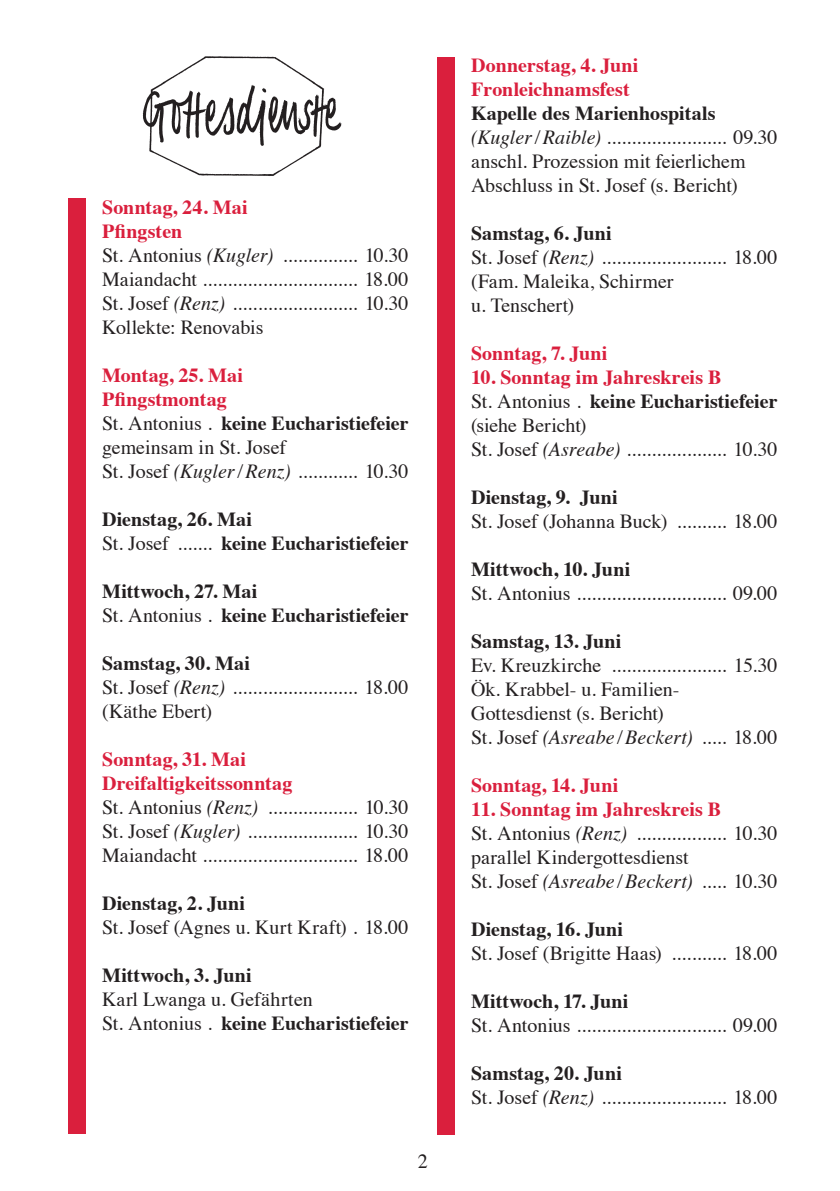
<style>
.page{position:relative;width:840px;height:1191px;background:#fff}
.page>*{position:absolute;margin:0;border:0;box-sizing:border-box;transform-origin:0 0}
.t1{font:20px/24px "Times";color:#231f20}
.t2{font:700 20px/24px "Times";color:#231f20}
.t3{font:700 20px/24px "Times";letter-spacing:.005em;color:#da1f3d}
.s1{font-weight:700;color:#da1f3d}
.s2{font-style:italic}
.s3{font-weight:700}
.s4{font-weight:400}
</style>
<div class="page">
<div style="left:68px;top:198px;width:17px;height:936px;background:#da1f3d"></div>
<div style="left:437px;top:57px;width:17px;height:1077px;background:#da1f3d"></div>
<img style="left:142px;top:56px;width:200px;height:120px">
<p class="t1" style="left:102px;top:193px;width:308px"><span class="s1">Sonntag, 24. Mai<br>Pfingsten<br></span>St. Antonius <span class="s2">(Kugler)</span> ............... 10.30<br>Maiandacht ............................... 18.00<br>St. Josef <span class="s2">(Renz)</span> ......................... 10.30<br>Kollekte: Renovabis</p>
<p class="t1" style="left:102px;top:361px;width:308px"><span class="s1">Montag, 25. Mai<br>Pfingstmontag<br></span>St. Antonius . <span class="s3">keine Eucharistiefeier </span>gemeinsam in St. Josef<br>St. Josef <span class="s2">(Kugler/Renz)</span> ............ 10.30</p>
<p class="t2" style="left:102px;top:505px;width:308px">Dienstag, 26. Mai<br><span class="s4">St. Josef .......</span> keine Eucharistiefeier</p>
<p class="t2" style="left:102px;top:577px;width:308px">Mittwoch, 27. Mai<br><span class="s4">St. Antonius .</span> keine Eucharistiefeier</p>
<p class="t1" style="left:102px;top:649px;width:308px"><span class="s3">Samstag, 30. Mai<br></span>St. Josef <span class="s2">(Renz)</span> ......................... 18.00 (Käthe Ebert)</p>
<p class="t1" style="left:102px;top:745px;width:308px"><span class="s1">Sonntag, 31. Mai Dreifaltigkeitssonntag<br></span>St. Antonius <span class="s2">(Renz)</span> .................. 10.30<br>St. Josef <span class="s2">(Kugler)</span> ...................... 10.30<br>Maiandacht ............................... 18.00</p>
<p class="t2" style="left:102px;top:889px;width:144px">Dienstag, 2. Juni</p>
<p class="t1" style="left:102px;top:913px;width:308px">St. Josef (Agnes u. Kurt Kraft) . 18.00</p>
<p class="t2" style="left:102px;top:961px;width:151px">Mittwoch, 3. Juni</p>
<p class="t1" style="left:102px;top:985px;width:308px">Karl Lwanga u. Gefährten<br>St. Antonius . <span class="s3">keine Eucharistiefeier</span></p>
<p class="t1" style="left:417px;top:1147px;width:11px">2</p>
<p class="t3" style="left:471px;top:51px;width:169px">Donnerstag, 4. Juni<br>Fronleichnamsfest</p>
<p class="t1" style="left:471px;top:99px;width:308px"><span class="s3">Kapelle des Marienhospitals </span><span class="s2">(Kugler/Raible)</span> ........................ 09.30 anschl. Prozession mit feierlichem Abschluss in St. Josef (s. Bericht)</p>
<p class="t1" style="left:471px;top:219px;width:308px"><span class="s3">Samstag, 6. Juni<br></span>St. Josef <span class="s2">(Renz)</span> ......................... 18.00 (Fam. Maleika, Schirmer<br>u. Tenschert)</p>
<p class="t3" style="left:471px;top:339px;width:138px">Sonntag, 7. Juni</p>
<p class="t1" style="left:471px;top:363px;width:308px"><span class="s1">10. Sonntag im Jahreskreis B<br></span>St. Antonius . <span class="s3">keine Eucharistiefeier </span>(siehe Bericht)<br>St. Josef <span class="s2">(Asreabe)</span> .................... 10.30</p>
<p class="t2" style="left:471px;top:483px;width:148px">Dienstag, 9. Juni</p>
<p class="t1" style="left:471px;top:507px;width:308px">St. Josef (Johanna Buck) .......... 18.00</p>
<p class="t2" style="left:471px;top:555px;width:161px">Mittwoch, 10. Juni</p>
<p class="t1" style="left:471px;top:579px;width:308px">St. Antonius .............................. 09.00</p>
<p class="t2" style="left:471px;top:627px;width:152px">Samstag, 13. Juni</p>
<p class="t1" style="left:471px;top:651px;width:308px">Ev. Kreuzkirche ....................... 15.30<br>Ök. Krabbel- u. Familien-Gottesdienst (s. Bericht)<br>St. Josef <span class="s2">(Asreabe /Beckert)</span> ..... 18.00</p>
<p class="t3" style="left:471px;top:771px;width:149px">Sonntag, 14. Juni</p>
<p class="t1" style="left:471px;top:795px;width:308px"><span class="s1">11. Sonntag im Jahreskreis B<br></span>St. Antonius <span class="s2">(Renz)</span> .................. 10.30 parallel Kindergottesdienst<br>St. Josef <span class="s2">(Asreabe /Beckert)</span> ..... 10.30</p>
<p class="t2" style="left:471px;top:915px;width:153px">Dienstag, 16. Juni</p>
<p class="t1" style="left:471px;top:939px;width:308px">St. Josef (Brigitte Haas) ........... 18.00</p>
<p class="t2" style="left:471px;top:987px;width:159px">Mittwoch, 17. Juni</p>
<p class="t1" style="left:471px;top:1011px;width:308px">St. Antonius .............................. 09.00</p>
<p class="t1" style="left:471px;top:1059px;width:308px"><span class="s3">Samstag, 20. Juni<br></span>St. Josef <span class="s2">(Renz)</span> ......................... 18.00</p>
</div>
